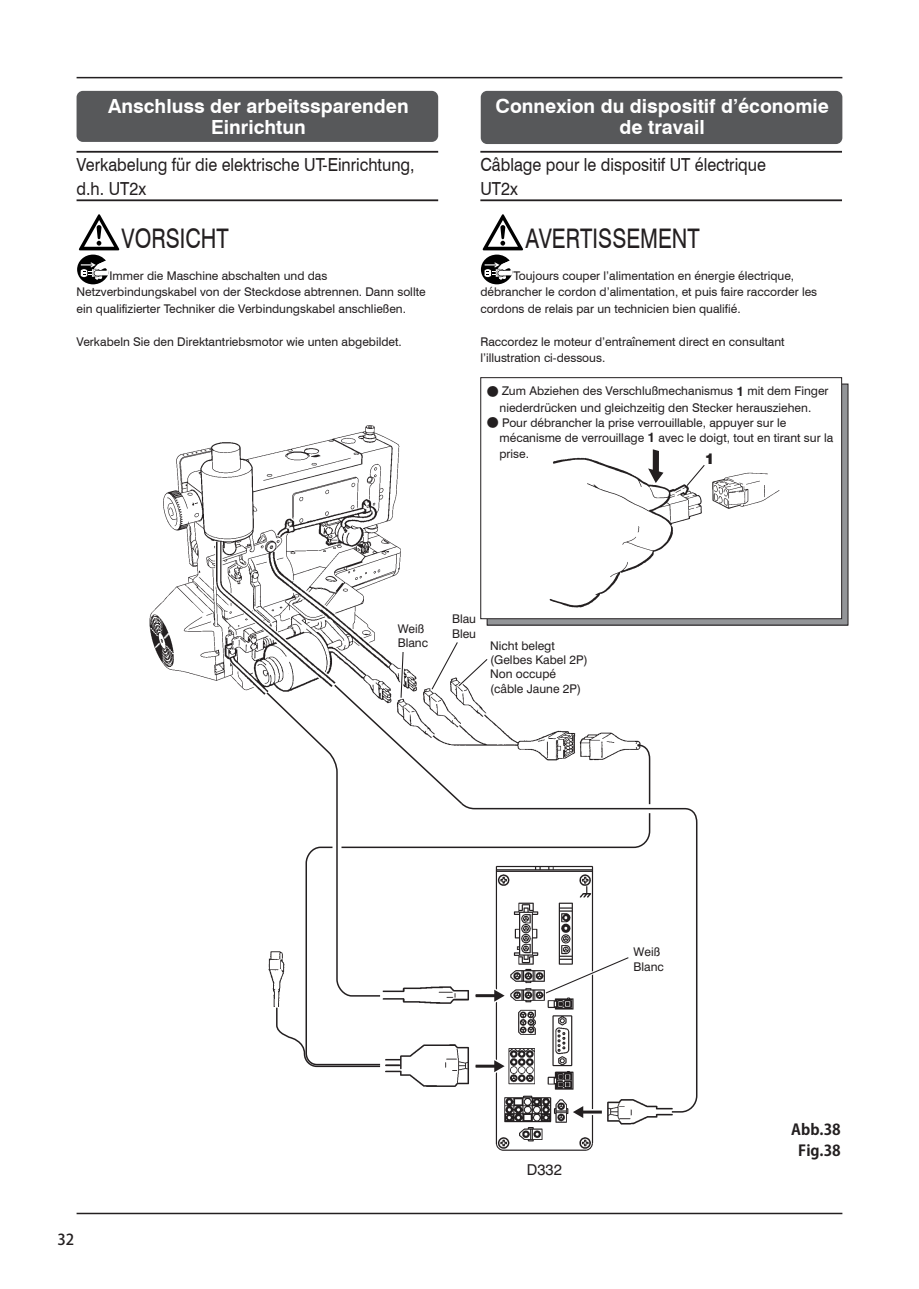
<style>
.page{position:relative;width:919px;height:1289px;background:#fff}
.page>*{position:absolute;margin:0;border:0;box-sizing:border-box;transform-origin:0 0}
.t1{font:27px "Swiss 721 BT";color:#231f20;scale:.8 1}
.t2{font:700 19.5px/21px "Swiss 721 BT";color:#fff;text-align:center}
.t3{font:18px/24px "Swiss 721 BT";color:#231f20;scale:.9 1}
.t4{font:700 15px/21.3px "Koz Go Std";color:#231f20;text-align:center}
.t5{font:15px "Swiss 721 BT";color:#231f20}
.t6{font:500 15px "Koz Go Std";color:#231f20}
.t7{font:900 15px "Swiss 721 BT";color:#231f20}
.t8{font:12px/16.5px "Swiss 721 BT";color:#231f20}
.s1{font-family:"Koz Go Std";font-weight:500}
.s2{font-weight:700;font-size:13.5px}
</style>
<div class="page">
<hr style="left:77px;top:77px;width:765px;height:1px;background:#231f20">
<hr style="left:77px;top:1212px;width:765px;height:2px;background:#231f20">
<img style="left:607px;top:1113px;width:66px;height:12px">
<img style="left:411px;top:1077px;width:182px;height:74px">
<img style="left:149px;top:425px;width:491px;height:318px">
<svg style="left:510px;top:743px;width:141px;height:58px"></svg>
<div style="left:580px;top:1109px;width:21px;height:6px;background:#807d7e"></div>
<svg style="left:573px;top:1113px;width:10px;height:4px"></svg>
<svg style="left:459px;top:801px;width:238px;height:312px"></svg>
<svg style="left:254px;top:638px;width:256px;height:439px"></svg>
<svg style="left:488px;top:385px;width:358px;height:238px;background:#86888a"></svg>
<div style="left:480px;top:377px;width:361px;height:241px;background:#fff"></div>
<div style="left:480px;top:377px;width:361px;height:242px;border:1px solid #231f20"></div>
<div style="left:480px;top:91px;width:362px;height:53px;background:#57585a;border-radius:6px"></div>
<div style="left:77px;top:91px;width:361px;height:51px;background:#57585a;border-radius:6px"></div>
<hr style="left:77px;top:151px;width:361px;height:2px;background:#231f20">
<hr style="left:77px;top:199px;width:361px;height:2px;background:#231f20">
<svg style="left:77px;top:214px;width:43px;height:70px"></svg>
<hr style="left:480px;top:151px;width:361px;height:2px;background:#231f20">
<hr style="left:480px;top:199px;width:361px;height:2px;background:#231f20">
<svg style="left:481px;top:214px;width:42px;height:70px"></svg>
<img style="left:549px;top:457px;width:231px;height:151px">
<svg style="left:648px;top:449px;width:15px;height:34px"></svg>
<svg style="left:682px;top:457px;width:32px;height:33px"></svg>
<div style="left:701px;top:450px;width:17px;height:17px;background:#fff;border-radius:50%"></div>
<h2 class="t2" style="left:108px;top:96px;width:302px">Anschluss der arbeitssparenden<br>Einrichtun</h2>
<h3 class="t3" style="left:77px;top:152px;width:377px">Verkabelung für die elektrische UT-Einrichtung, d.h. UT2x</h3>
<h1 class="t1" style="left:122px;top:221px;width:135px">VORSICHT</h1>
<p class="t8" style="left:77px;top:267px;width:350px;text-indent:33px">Immer die Maschine abschalten und das<br>Netzverbindungskabel von der Steckdose abtrennen. Dann sollte ein qualifizierter Techniker die Verbindungskabel anschließen.</p>
<p class="t8" style="left:77px;top:333px;width:327px">Verkabeln Sie den Direktantriebsmotor wie unten abgebildet.</p>
<h2 class="t2" style="left:495px;top:96px;width:335px">Connexion du dispositif d’économie de travail</h2>
<h3 class="t3" style="left:480px;top:152px;width:319px">Câblage pour le dispositif UT électrique<br>UT2x</h3>
<h1 class="t1" style="left:525px;top:221px;width:219px">AVERTISSEMENT</h1>
<p class="t8" style="left:480px;top:267px;width:338px;text-indent:33px">Toujours couper l’alimentation en énergie électrique, débrancher le cordon d’alimentation, et puis faire raccorder les cordons de relais par un technicien bien qualifié.</p>
<p class="t8" style="left:480px;top:333px;width:306px">Raccordez le moteur d’entraînement direct en consultant l’illustration ci-dessous.</p>
<p class="t8" style="left:486px;top:382px;width:343px;text-align:center"><span class="s1">●</span> Zum Abziehen des Verschlußmechanismus <span class="s2">1</span> mit dem Finger niederdrücken und gleichzeitig den Stecker herausziehen.</p>
<p class="t8" style="left:499px;top:415px;width:335px;line-height:15px;text-indent:-13px"><span class="s1">●</span> Pour débrancher la prise verrouillable, appuyer sur le mécanisme de verrouillage <span class="s2">1</span> avec le doigt, tout en tirant sur la</p>
<p class="t8" style="left:499px;top:445px;width:31px">prise.</p>
<p class="t7" style="left:704px;top:449px;width:11px">1</p>
<p class="t8" style="left:398px;top:620px;width:28px">Weiß</p>
<p class="t8" style="left:398px;top:634px;width:32px">Blanc</p>
<p class="t8" style="left:452px;top:610px;width:25px">Blau</p>
<p class="t8" style="left:452px;top:625px;width:26px">Bleu</p>
<p class="t8" style="left:490px;top:638px;width:99px;line-height:14.2px">Nicht belegt (Gelbes Kabel 2P)<br>Non occupé (câble Jaune 2P)</p>
<p class="t6" style="left:57px;top:1230px;width:18px">32</p>
<p class="t8" style="left:633px;top:944px;width:32px;line-height:14.2px">Weiß<br>Blanc</p>
<p class="t5" style="left:526px;top:1160px;width:37px">D332</p>
<p class="t4" style="left:791px;top:1119px;width:51px">Abb.38<br>Fig.38</p>
</div>
